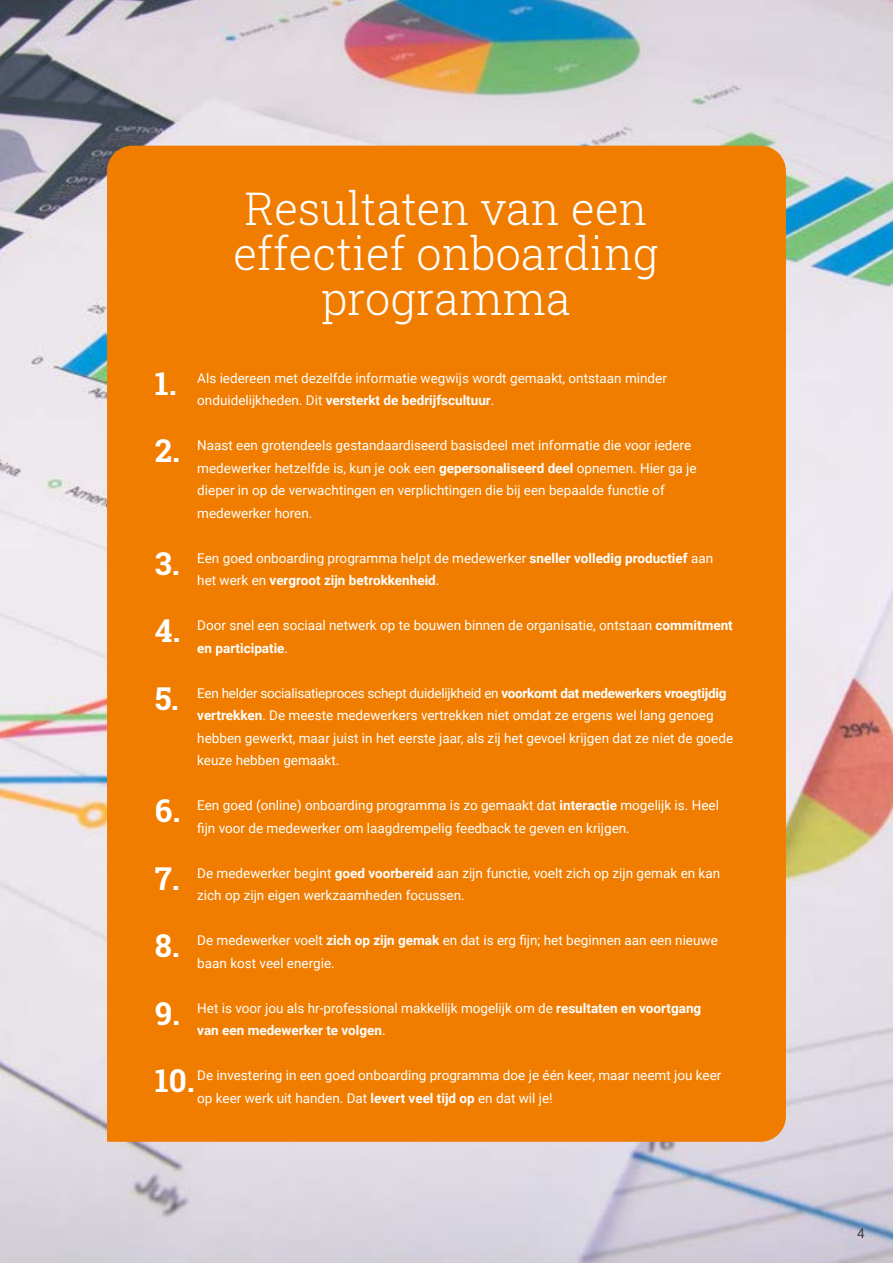
<style>
.page{position:relative;width:893px;height:1263px;background:#fff}
.page>*{position:absolute;margin:0;border:0;box-sizing:border-box;transform-origin:0 0}
.t1{font:300 45px/45px "Roboto Slab";color:#fff;text-align:center}
.t2{font:700 31.5px "Roboto Slab";color:#fff}
.t3{font:13.5px/22.5px "Roboto";color:#fff}
.t4{font:13.5px "Roboto";color:#3c3c3b}
.s1{font-weight:700}
</style>
<div class="page">
<img style="left:0;top:0;width:893px;height:1263px">
<div style="left:107px;top:146px;width:679px;height:996px;background:#f07d00"></div>
<h1 class="t1" style="left:234px;top:190px;width:426px">Resultaten van een effectief onboarding programma</h1>
<h2 class="t2" style="left:155px;top:365px;width:23px">1.</h2>
<p class="t3" style="left:197px;top:367px;width:471px">Als iedereen met dezelfde informatie wegwijs wordt gemaakt, ontstaan minder onduidelijkheden. Dit <span class="s1">versterkt de bedrijfscultuur</span>.</p>
<h2 class="t2" style="left:155px;top:433px;width:27px">2.</h2>
<p class="t3" style="left:197px;top:435px;width:501px">Naast een grotendeels gestandaardiseerd basisdeel met informatie die voor iedere medewerker hetzelfde is, kun je ook een <span class="s1">gepersonaliseerd deel</span> opnemen. Hier ga je dieper in op de verwachtingen en verplichtingen die bij een bepaalde functie of medewerker horen.</p>
<h2 class="t2" style="left:155px;top:545px;width:27px">3.</h2>
<p class="t3" style="left:197px;top:547px;width:517px">Een goed onboarding programma helpt de medewerker <span class="s1">sneller volledig productief</span> aan het werk en <span class="s1">vergroot zijn betrokkenheid</span>.</p>
<h2 class="t2" style="left:155px;top:613px;width:27px">4.</h2>
<p class="t3" style="left:197px;top:615px;width:537px">Door snel een sociaal netwerk op te bouwen binnen de organisatie, ontstaan <span class="s1">commitment en participatie</span>.</p>
<h2 class="t2" style="left:155px;top:680px;width:26px">5.</h2>
<p class="t3" style="left:197px;top:682px;width:537px">Een helder socialisatieproces schept duidelijkheid en <span class="s1">voorkomt dat medewerkers vroegtijdig vertrekken</span>. De meeste medewerkers vertrekken niet omdat ze ergens wel lang genoeg hebben gewerkt, maar juist in het eerste jaar, als zij het gevoel krijgen dat ze niet de goede keuze hebben gemaakt.</p>
<h2 class="t2" style="left:155px;top:793px;width:27px">6.</h2>
<p class="t3" style="left:197px;top:795px;width:523px">Een goed (online) onboarding programma is zo gemaakt dat <span class="s1">interactie</span> mogelijk is. Heel fijn voor de medewerker om laagdrempelig feedback te geven en krijgen.</p>
<h2 class="t2" style="left:155px;top:860px;width:27px">7.</h2>
<p class="t3" style="left:197px;top:862px;width:524px">De medewerker begint <span class="s1">goed voorbereid</span> aan zijn functie, voelt zich op zijn gemak en kan zich op zijn eigen werkzaamheden focussen.</p>
<h2 class="t2" style="left:155px;top:928px;width:27px">8.</h2>
<p class="t3" style="left:197px;top:930px;width:522px">De medewerker voelt <span class="s1">zich op zijn gemak</span> en dat is erg fijn; het beginnen aan een nieuwe baan kost veel energie.</p>
<h2 class="t2" style="left:155px;top:995px;width:27px">9.</h2>
<p class="t3" style="left:197px;top:997px;width:505px">Het is voor jou als hr-professional makkelijk mogelijk om de <span class="s1">resultaten en voortgang van een medewerker te volgen</span>.</p>
<h2 class="t2" style="left:155px;top:1063px;width:41px">10.</h2>
<p class="t3" style="left:197px;top:1065px;width:526px">De investering in een goed onboarding programma doe je één keer, maar neemt jou keer op keer werk uit handen. Dat <span class="s1">levert veel tijd op</span> en dat wil je!</p>
<p class="t4" style="left:857px;top:1227px;width:9px">4</p>
</div>
